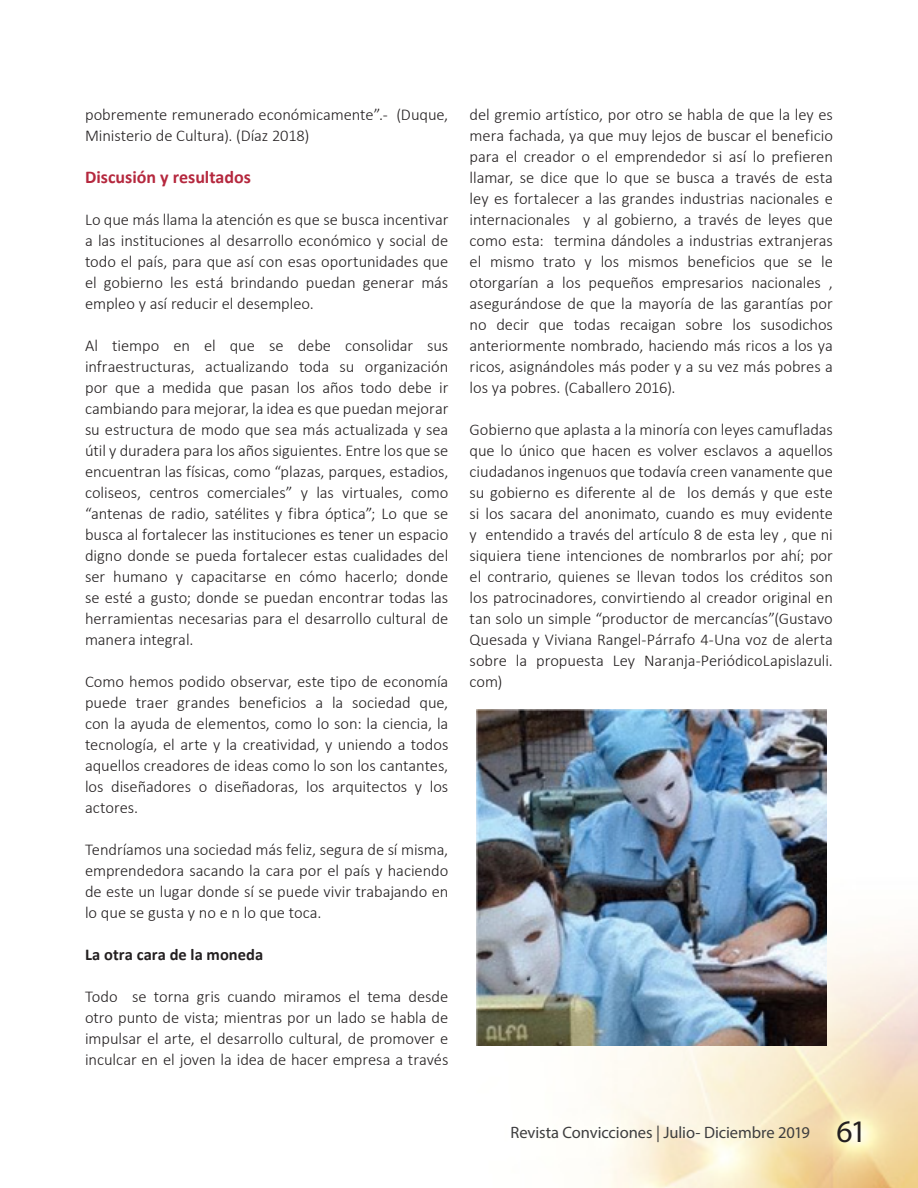
<style>
.page{position:relative;width:918px;height:1188px;background:#fff}
.page>*{position:absolute;margin:0;border:0;box-sizing:border-box;transform-origin:0 0}
.t1{font:700 18px "Calibri";color:#b5283e}
.Referencias{font:300 16.5px/21px "Calibri";letter-spacing:-.005em;color:#231f20;text-align:justify}
.t2{font:16.5px "Myriad Pro";letter-spacing:-.005em;color:#3e3e3f}
.Referencias-2{font:700 16.5px "Calibri";letter-spacing:.005em;color:#231f20}
.s1{font-size:31.5px;color:#231f20}
</style>
<div class="page">
<img style="left:601px;top:770px;width:317px;height:418px">
<img style="left:476px;top:709px;width:350px;height:337px">
<p class="Referencias" style="left:85px;top:104px;width:365px">pobremente remunerado económicamente”.- (Duque,<br>Ministerio de Cultura). (Díaz 2018)</p>
<p class="t1" style="left:85px;top:166px;width:167px">Discusión y resultados</p>
<p class="Referencias" style="left:85px;top:209px;width:365px">Lo que más llama la atención es que se busca incentivar a las instituciones al desarrollo económico y social de todo el país, para que así con esas oportunidades que el gobierno les está brindando puedan generar más empleo y así reducir el desempleo.</p>
<p class="Referencias" style="left:85px;top:335px;width:365px">Al tiempo en el que se debe consolidar sus infraestructuras, actualizando toda su organización por que a medida que pasan los años todo debe ir cambiando para mejorar, la idea es que puedan mejorar su estructura de modo que sea más actualizada y sea útil y duradera para los años siguientes. Entre los que se encuentran las físicas, como “plazas, parques, estadios, coliseos, centros comerciales” y las virtuales, como “antenas de radio, satélites y fibra óptica”; Lo que se busca al fortalecer las instituciones es tener un espacio digno donde se pueda fortalecer estas cualidades del ser humano y capacitarse en cómo hacerlo; donde se esté a gusto; donde se puedan encontrar todas las herramientas necesarias para el desarrollo cultural de manera integral.</p>
<p class="Referencias" style="left:85px;top:671px;width:365px">Como hemos podido observar, este tipo de economía puede traer grandes beneficios a la sociedad que, con la ayuda de elementos, como lo son: la ciencia, la tecnología, el arte y la creatividad, y uniendo a todos aquellos creadores de ideas como lo son los cantantes, los diseñadores o diseñadoras, los arquitectos y los actores.</p>
<p class="Referencias" style="left:85px;top:839px;width:365px">Tendríamos una sociedad más feliz, segura de sí misma, emprendedora sacando la cara por el país y haciendo de este un lugar donde sí se puede vivir trabajando en lo que se gusta y no e n lo que toca.</p>
<p class="Referencias-2" style="left:85px;top:944px;width:180px">La otra cara de la moneda</p>
<p class="Referencias" style="left:85px;top:986px;width:365px">Todo se torna gris cuando miramos el tema desde otro punto de vista; mientras por un lado se habla de impulsar el arte, el desarrollo cultural, de promover e inculcar en el joven la idea de hacer empresa a través</p>
<p class="Referencias" style="left:470px;top:104px;width:365px">del gremio artístico, por otro se habla de que la ley es mera fachada, ya que muy lejos de buscar el beneficio para el creador o el emprendedor si así lo prefieren llamar, se dice que lo que se busca a través de esta ley es fortalecer a las grandes industrias nacionales e internacionales y al gobierno, a través de leyes que como esta: termina dándoles a industrias extranjeras el mismo trato y los mismos beneficios que se le otorgarían a los pequeños empresarios nacionales , asegurándose de que la mayoría de las garantías por no decir que todas recaigan sobre los susodichos anteriormente nombrado, haciendo más ricos a los ya ricos, asignándoles más poder y a su vez más pobres a los ya pobres. (Caballero 2016).</p>
<p class="Referencias" style="left:470px;top:419px;width:365px">Gobierno que aplasta a la minoría con leyes camufladas que lo único que hacen es volver esclavos a aquellos ciudadanos ingenuos que todavía creen vanamente que su gobierno es diferente al de los demás y que este si los sacara del anonimato, cuando es muy evidente y entendido a través del artículo 8 de esta ley , que ni siquiera tiene intenciones de nombrarlos por ahí; por el contrario, quienes se llevan todos los créditos son los patrocinadores, convirtiendo al creador original en tan solo un simple “productor de mercancías”(Gustavo Quesada y Viviana Rangel-Párrafo 4-Una voz de alerta sobre la propuesta Ley Naranja-PeriódicoLapislazuli. com)</p>
<p class="t2" style="left:510px;top:1123px;width:358px">Revista Convicciones | Julio- Diciembre 2019 <span class="s1">61</span></p>
</div>
